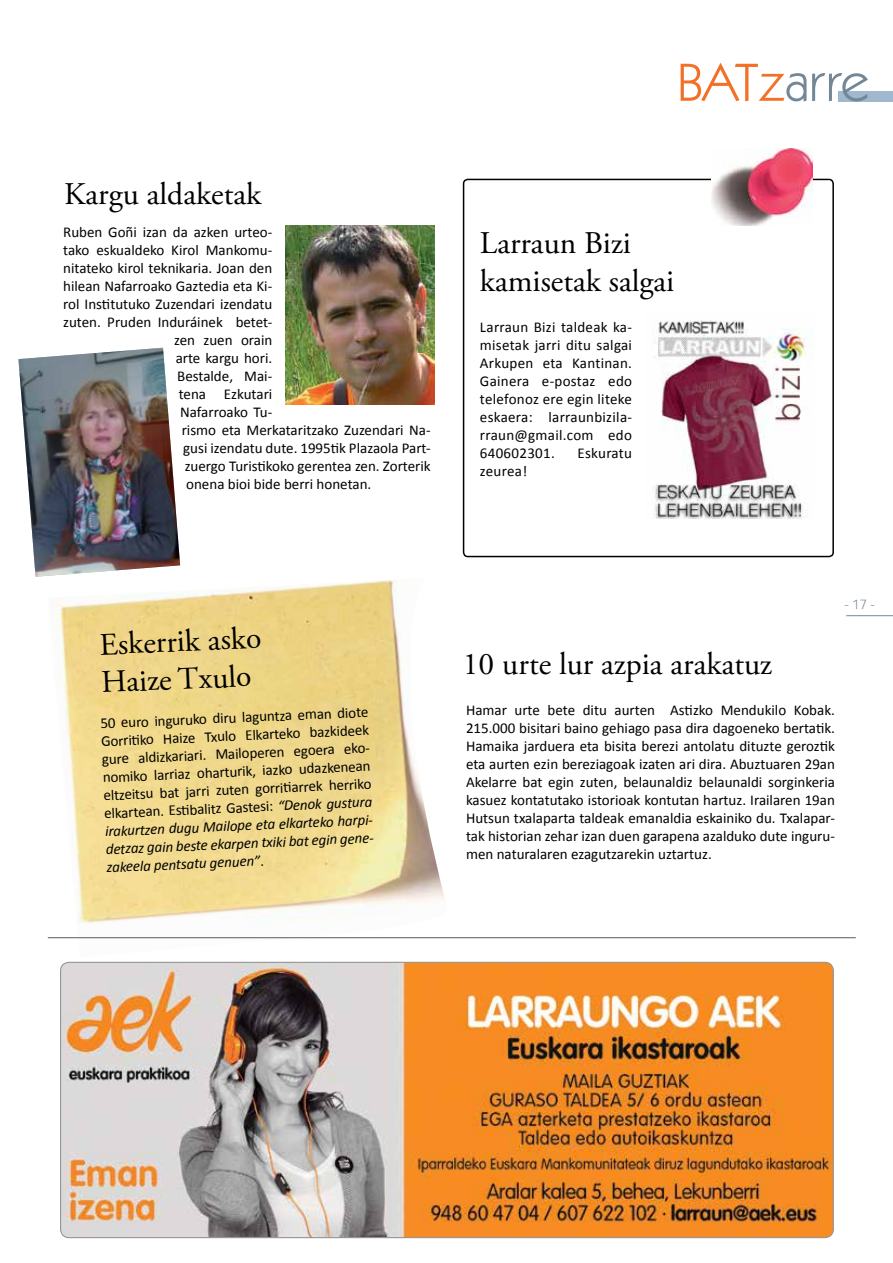
<style>
.page{position:relative;width:893px;height:1263px;background:#fff}
.page>*{position:absolute;margin:0;border:0;box-sizing:border-box;transform-origin:0 0}
.t1{font:54px "Kabel IT Cby BT";color:#f37026}
.t2{font:31.5px/37.8px "Adobe Garamond Pro";color:#000}
.t3{font:15px/18px "Calibri";color:#000;text-align:justify}
.t4{font:15px "Calibri";letter-spacing:.02em;color:#000}
.t5{font:13.5px "Kabel IT Cby BT";color:#748797}
.s1{color:#748797}
.s2{font-style:italic}
</style>
<div class="page">
<hr style="left:846px;top:615px;width:47px;height:1px;background:#748797">
<img style="left:48px;top:580px;width:401px;height:359px">
<img style="left:61px;top:962px;width:772px;height:275px">
<hr style="left:48px;top:937px;width:808px;height:1px;background:#58595b">
<div style="left:838px;top:91px;width:55px;height:11px;background:#9fb8cd"></div>
<div style="left:463px;top:179px;width:371px;height:378px;border:2px solid #000;border-radius:4px"></div>
<img style="left:711px;top:148px;width:101px;height:78px">
<img style="left:285px;top:225px;width:150px;height:180px">
<img style="left:18px;top:348px;width:162px;height:229px">
<img style="left:654px;top:320px;width:161px;height:199px">
<h2 class="t2" style="left:64px;top:176px;width:199px">Kargu aldaketak</h2>
<p class="t3" style="left:63px;top:223px;width:211px">Ruben Goñi izan da azken urteo-</p>
<p class="t3" style="left:63px;top:241px;width:211px">tako eskualdeko Kirol Mankomu-</p>
<p class="t3" style="left:63px;top:259px;width:211px">nitateko kirol teknikaria. Joan den</p>
<p class="t3" style="left:63px;top:277px;width:211px">hilean Nafarroako Gaztedia eta Ki-</p>
<p class="t3" style="left:63px;top:295px;width:211px">rol Institutuko Zuzendari izendatu</p>
<p class="t3" style="left:63px;top:313px;width:211px">zuten. Pruden Induráinek betet-</p>
<p class="t3" style="left:174px;top:331px;width:100px">zen zuen orain</p>
<p class="t3" style="left:176px;top:349px;width:98px">arte kargu hori.</p>
<p class="t3" style="left:177px;top:367px;width:97px">Bestalde, Mai-</p>
<p class="t3" style="left:179px;top:385px;width:95px">tena Ezkutari</p>
<p class="t3" style="left:180px;top:403px;width:94px">Nafarroako Tu-</p>
<p class="t3" style="left:182px;top:421px;width:250px">rismo eta Merkataritzako Zuzendari Na-</p>
<p class="t3" style="left:183px;top:439px;width:249px">gusi izendatu dute. 1995tik Plazaola Part-</p>
<p class="t3" style="left:185px;top:457px;width:248px">zuergo Turistikoko gerentea zen. Zorterik</p>
<p class="t3" style="left:186px;top:475px;width:187px">onena bioi bide berri honetan.</p>
<h1 class="t1" style="left:677px;top:49px;width:193px">BATz<span class="s1">arre</span></h1>
<h2 class="t2" style="left:480px;top:225px;width:196px">Larraun Bizi kamisetak salgai</h2>
<p class="t3" style="left:480px;top:318px;width:154px">Larraun Bizi taldeak ka&shy;misetak jarri ditu salgai Arkupen eta Kantinan.<br>Gainera e-postaz edo telefonoz ere egin liteke eskaera: larraunbizila&shy;rraun@gmail.com edo 640602301.</p>
<p class="t4" style="left:577px;top:444px;width:56px">Eskuratu</p>
<p class="t3" style="left:480px;top:462px;width:49px">zeurea!</p>
<h2 class="t2" style="left:99px;top:626px;width:163px;rotate:-2deg">Eskerrik asko<br>Haize Txulo</h2>
<p class="t3" style="left:99px;top:716px;width:273px;text-align:left;rotate:-3deg">50 euro inguruko diru laguntza eman diote Gorriti ko Haize Txulo Elkarteko bazkideek gure aldizkariari. Mailoperen egoera eko&shy;nomiko larriaz oharturik, iazko udazkenean eltzeitsu bat jarri zuten gorriti arrek herriko elkartean. Esti balitz Gastesi: <span class="s2">“Denok gustura irakurtzen dugu Mailope eta elkarteko harpi&shy;detzaz gain beste ekarpen txiki bat egin gene&shy;zakeela pentsatu genuen”</span>.</p>
<p class="t5" style="left:844px;top:596px;width:32px">- 17 -</p>
<h2 class="t2" style="left:463px;top:646px;width:311px">10 urte lur azpia arakatuz</h2>
<p class="t3" style="left:466px;top:701px;width:370px">Hamar urte bete ditu aurten Astizko Mendukilo Kobak.<br>215.000 bisitari baino gehiago pasa dira dagoeneko bertatik.<br>Hamaika jarduera eta bisita berezi antolatu dituzte geroztik eta aurten ezin bereziagoak izaten ari dira. Abuztuaren 29an Akelarre bat egin zuten, belaunaldiz belaunaldi sorginkeria kasuez kontatutako istorioak kontutan hartuz. Irailaren 19an Hutsun txalaparta taldeak emanaldia eskainiko du. Txalapar&shy;tak historian zehar izan duen garapena azalduko dute inguru&shy;men naturalaren ezagutzarekin uztartuz.</p>
</div>
